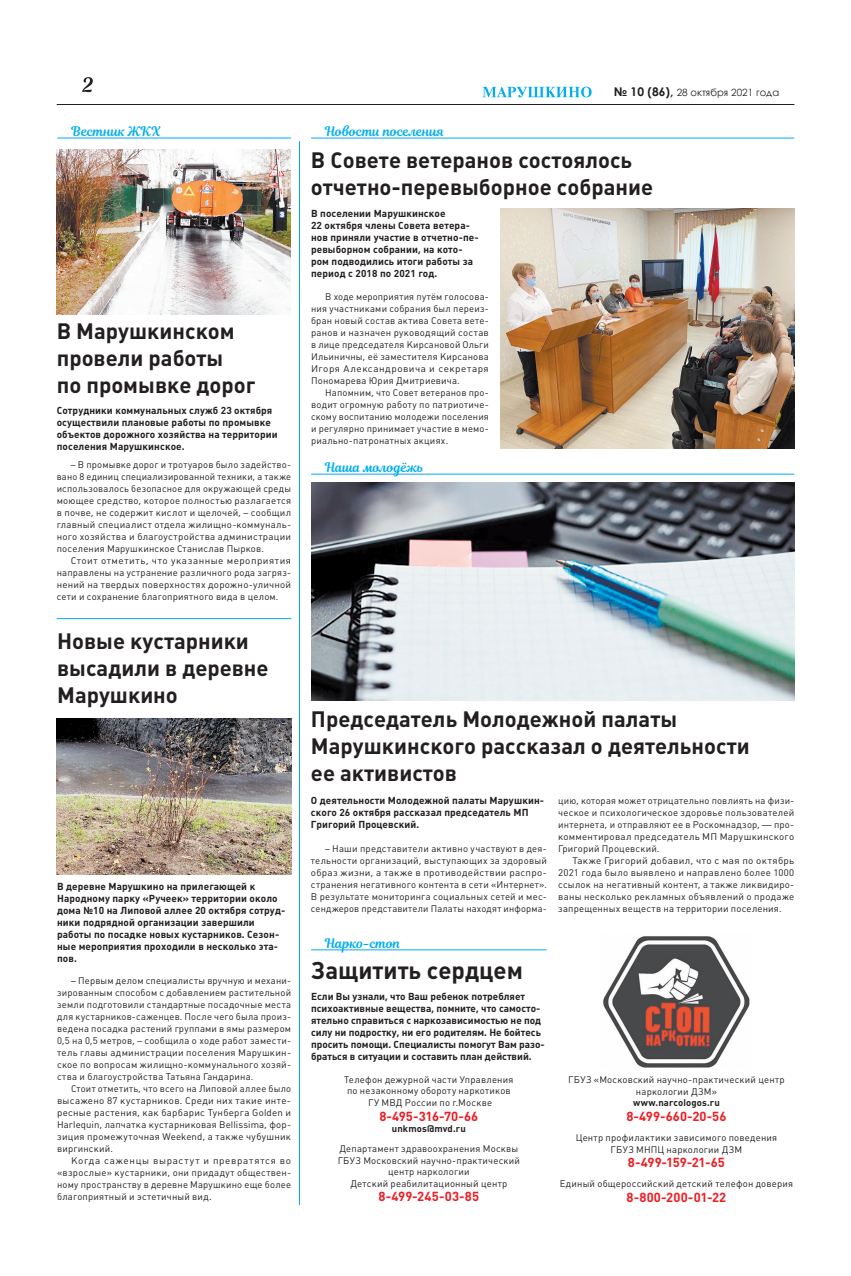
<style>
.page{position:relative;width:851px;height:1276px;background:#fff}
.page>*{position:absolute;margin:0;border:0;box-sizing:border-box;transform-origin:0 0}
.абзац{font:700 24px "Plumb C";color:#231f20}
.абзац-2{font:700 22px/27px "Plumb C";color:#231f20}
.абзац-3{font:700 13px "Plumb C";letter-spacing:.005em;color:#ee1d23}
.абзац-4{font:13px "Magnolia Script";color:#00aeef}
.абзац-5{font:700 10px/12px "Plumb C";letter-spacing:.01em;color:#231f20}
.t1{font:10px "Century Gothic";color:#231f20}
.абзац-6{font:9.5px/12px "Plumb C";letter-spacing:.02em;color:#231f20;text-align:justify}
.абзац-7{font:9.5px/12px "Plumb C";letter-spacing:.02em;color:#231f20;text-align:justify;scale:1.04 1}
.абзац-8{font:700 9.5px "Plumb C";letter-spacing:.01em;color:#231f20}
.s1{font-weight:700;font-size:12px}
</style>
<div class="page">
<svg style="left:482px;top:87px;width:109px;height:10px"></svg>
<hr style="left:57px;top:104px;width:737px;height:1px;background:#231f20">
<svg style="left:82px;top:77px;width:11px;height:15px"></svg>
<hr style="left:311px;top:473px;width:483px;height:1px;background:#00aeef">
<img style="left:311px;top:482px;width:483px;height:218px">
<hr style="left:57px;top:137px;width:234px;height:1px;background:#00aeef">
<img style="left:57px;top:149px;width:233px;height:165px">
<img style="left:57px;top:718px;width:234px;height:156px">
<hr style="left:57px;top:618px;width:234px;height:1px;background:#00aeef">
<hr style="left:299px;top:141px;width:1px;height:1064px;background:#00aeef">
<hr style="left:311px;top:949px;width:235px;height:1px;background:#00aeef">
<img style="left:603px;top:936px;width:147px;height:132px">
<hr style="left:311px;top:138px;width:483px;height:1px;background:#00aeef">
<img style="left:500px;top:208px;width:294px;height:240px">
<p class="абзац-4" style="left:71px;top:122px;width:90px">Вестник ЖКХ</p>
<p class="абзац-2" style="left:57px;top:318px;width:200px">В Марушкинском провели работы<br>по промывке дорог</p>
<p class="абзац-5" style="left:57px;top:404px;width:222px">Сотрудники коммунальных служб 23 октября осуществили плановые работы по промывке объектов дорожного хозяйства на территории поселения Марушкинское.</p>
<p class="абзац-6" style="left:57px;top:459px;width:236px;text-indent:14px">– В промывке дорог и тротуаров было задейство&shy;вано 8 единиц специализированной техники, а также использовалось безопасное для окружающей среды моющее средство, которое полностью разлагается в почве, не содержит кислот и щелочей, – сообщил главный специалист отдела жилищно-коммуналь&shy;ного хозяйства и благоустройства администрации поселения Марушкинское Станислав Пырков.</p>
<p class="абзац-7" style="left:57px;top:555px;width:227px;text-indent:14px">Стоит отметить, что указанные мероприятия направлены на устранение различного рода загряз&shy;нений на твердых поверхностях дорожно-уличной сети и сохранение благоприятного вида в целом.</p>
<p class="абзац-2" style="left:57px;top:627px;width:213px">Новые кустарники высадили в деревне<br>Марушкино</p>
<p class="абзац-5" style="left:57px;top:880px;width:230px">В деревне Марушкино на прилегающей к Народному парку «Ручеек» территории около дома №10 на Липовой аллее 20 октября сотруд&shy;ники подрядной организации завершили работы по посадке новых кустарников. Сезон&shy;ные мероприятия проходили в несколько эта&shy;пов.</p>
<p class="абзац-6" style="left:57px;top:975px;width:235px;text-indent:14px">– Первым делом специалисты вручную и механи&shy;зированным способом с добавлением растительной земли подготовили стандартные посадочные места для кустарников-саженцев. После чего была произ&shy;ведена посадка растений группами в ямы размером 0,5 на 0,5 метров, – сообщила о ходе работ замести&shy;тель главы администрации поселения Марушкин&shy;ское по вопросам жилищно-коммунального хозяй&shy;ства и благоустройства Татьяна Гандарина.</p>
<p class="абзац-6" style="left:57px;top:1083px;width:235px;text-indent:14px">Стоит отметить, что всего на Липовой аллее было высажено 87 кустарников. Среди них такие инте&shy;ресные растения, как барбарис Тунберга Golden и Harlequin, лапчатка кустарниковая Bellissima, фор&shy;зиция промежуточная Weekend, а также чубушник виргинский.</p>
<p class="абзац-7" style="left:57px;top:1155px;width:226px;text-indent:14px">Когда саженцы вырастут и превратятся во «взрослые» кустарники, они придадут обществен&shy;ному пространству в деревне Марушкино еще более благоприятный и эстетичный вид.</p>
<p class="t1" style="left:614px;top:86px;width:167px"><span class="s1">№ 10 (86),</span> 28 октября 2021 года</p>
<p class="абзац-4" style="left:325px;top:122px;width:120px">Новости поселения</p>
<p class="абзац-2" style="left:311px;top:146px;width:343px">В Совете ветеранов состоялось отчетно-перевыборное собрание</p>
<p class="абзац-5" style="left:311px;top:208px;width:169px">В поселении Марушкинское<br>22 октября члены Совета ветера&shy;нов приняли участие в отчетно-пе&shy;ревыборном собрании, на кото&shy;ром подводились итоги работы за период с 2018 по 2021 год.</p>
<p class="абзац-6" style="left:311px;top:291px;width:179px;text-indent:14px">В ходе мероприятия путём голосова&shy;ния участниками собрания был переиз&shy;бран новый состав актива Совета вете&shy;ранов и назначен руководящий состав в лице председателя Кирсановой Ольги Ильиничны, её заместителя Кирсанова Игоря Александровича и секретаря Пономарева Юрия Дмитриевича.</p>
<p class="абзац-6" style="left:311px;top:387px;width:179px;text-indent:14px">Напомним, что Совет ветеранов про&shy;водит огромную работу по патриотиче&shy;скому воспитанию молодежи поселения и регулярно принимает участие в мемо&shy;риально-патронатных акциях.</p>
<p class="абзац-4" style="left:325px;top:458px;width:100px">Наша молодёжь</p>
<p class="абзац-2" style="left:311px;top:706px;width:440px">Председатель Молодежной палаты<br>Марушкинского рассказал о деятельности ее активистов</p>
<p class="абзац-5" style="left:311px;top:794px;width:235px">О деятельности Молодежной палаты Марушкин&shy;ского 26 октября рассказал председатель МП<br>Григорий Процевский.</p>
<p class="абзац-6" style="left:311px;top:843px;width:237px;text-indent:14px">– Наши представители активно участвуют в дея&shy;тельности организаций, выступающих за здоровый образ жизни, а также в противодействии распро&shy;странения негативного контента в сети «Интернет».<br>В результате мониторинга социальных сетей и мес&shy;сенджеров представители Палаты находят информа-</p>
<p class="абзац-4" style="left:325px;top:934px;width:77px">Нарко-стоп</p>
<p class="абзац" style="left:311px;top:956px;width:213px">Защитить сердцем</p>
<p class="абзац-5" style="left:311px;top:990px;width:235px">Если Вы узнали, что Ваш ребенок потребляет психоактивные вещества, помните, что самосто&shy;ятельно справиться с наркозависимостью не под силу ни подростку, ни его родителям. Не бойтесь просить помощи. Специалисты помогут Вам разо&shy;браться в ситуации и составить план действий.</p>
<p class="абзац-6" style="left:344px;top:1073px;width:171px;line-height:11.5px">Телефон дежурной части Управления по незаконному обороту наркотиков</p>
<p class="абзац-6" style="left:368px;top:1096px;width:125px">ГУ МВД России по г.Москве</p>
<p class="абзац-3" style="left:379px;top:1108px;width:100px">8-495-316-70-66</p>
<p class="абзац-8" style="left:392px;top:1123px;width:76px">unkmos@mvd.ru</p>
<p class="абзац-6" style="left:339px;top:1142px;width:180px">Департамент здравоохранения Москвы</p>
<p class="абзац-6" style="left:337px;top:1154px;width:184px;line-height:11.5px;text-align:center">ГБУЗ Московский научно-практический центр наркологии</p>
<p class="абзац-6" style="left:350px;top:1177px;width:158px">Детский реабилитационный центр</p>
<p class="абзац-3" style="left:378px;top:1189px;width:102px">8-499-245-03-85</p>
<p class="абзац-6" style="left:558px;top:795px;width:237px">цию, которая может отрицательно повлиять на физи&shy;ческое и психологическое здоровье пользователей интернета, и отправляют ее в Роскомнадзор, — про&shy;комментировал председатель МП Марушкинского Григорий Процевский.</p>
<p class="абзац-7" style="left:558px;top:855px;width:228px;text-indent:14px">Также Григорий добавил, что с мая по октябрь 2021 года было выявлено и направлено более 1000 ссылок на негативный контент, а также ликвидиро&shy;ваны несколько рекламных объявлений о продаже запрещенных веществ на территории поселения.</p>
<p class="абзац-6" style="left:568px;top:1074px;width:218px;line-height:11.5px;text-align:center">ГБУЗ «Московский научно-практический центр наркологии ДЗМ»</p>
<p class="абзац-8" style="left:633px;top:1097px;width:88px">www.narcologos.ru</p>
<p class="абзац-3" style="left:626px;top:1109px;width:102px">8-499-660-20-56</p>
<p class="абзац-6" style="left:575px;top:1132px;width:203px;line-height:11.5px;text-align:center">Центр профилактики зависимого поведения<br>ГБУЗ МНПЦ наркологии ДЗМ</p>
<p class="абзац-3" style="left:628px;top:1155px;width:98px">8-499-159-21-65</p>
<p class="абзац-6" style="left:559px;top:1178px;width:235px">Единый общероссийский детский телефон доверия</p>
<p class="абзац-3" style="left:626px;top:1190px;width:101px">8-800-200-01-22</p>
</div>
